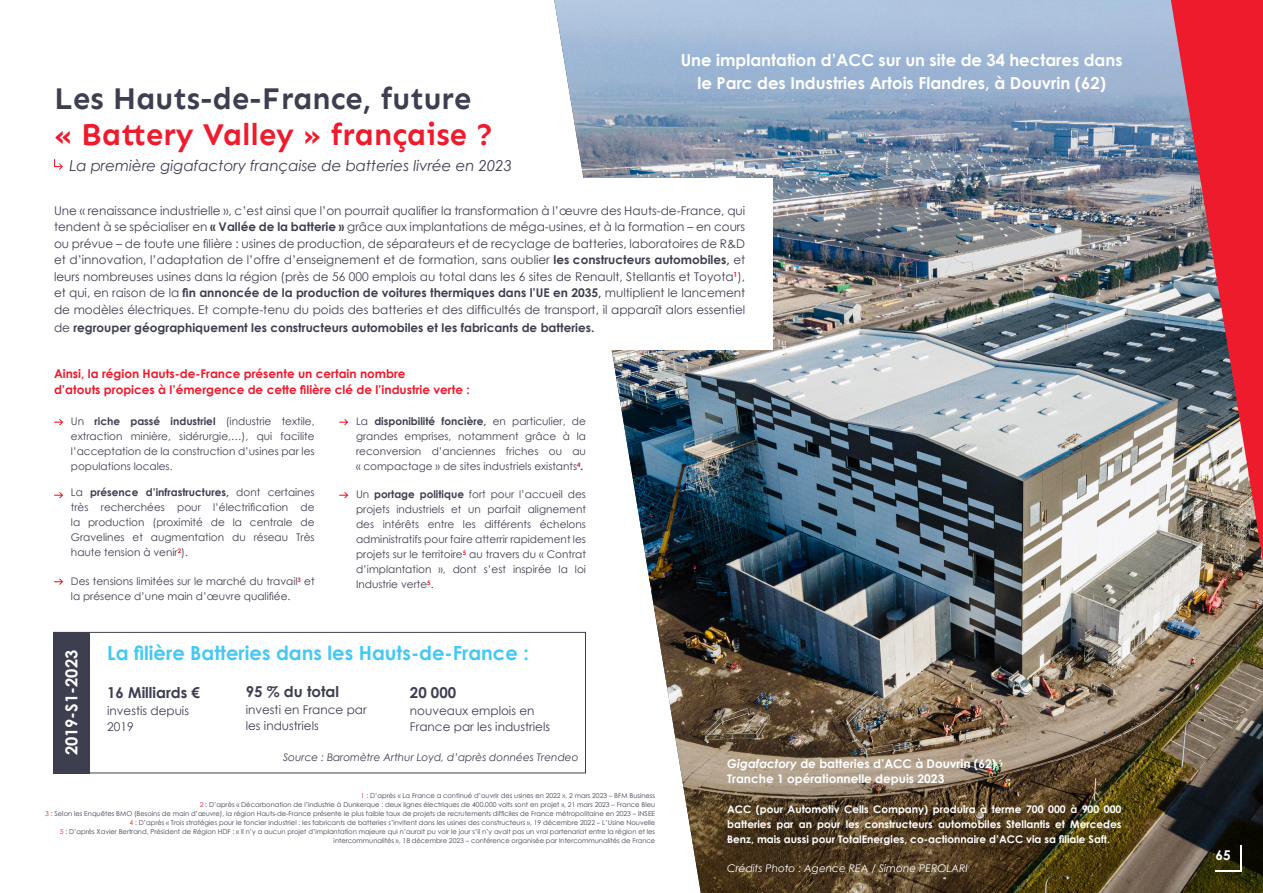
<style>
.page{position:relative;width:1263px;height:893px;background:#fff}
.page>*{position:absolute;margin:0;border:0;box-sizing:border-box;transform-origin:0 0}
.t1{font:700 30.75px "Sen";color:#3d3f51}
.t2{font:700 30.75px "Sen";color:#ee1b2d}
.t3{font:700 19.5px "Century Gothic";color:#45c8f4}
.t4{font:700 16.5px/22.5px "Century Gothic";color:#fff;text-align:center}
.t5{font:italic 15px "Century Gothic";color:#3d3f51}
.t6{font:700 15px "Century Gothic";color:#3d3f51}
.t7{font:700 13.5px "Century Gothic";color:#fff}
.t8{font:12px/16.5px "Century Gothic";color:#3d3f51}
.t9{font:700 12px "Century Gothic";color:#ee1b2d}
.t10{font:700 12px "Century Gothic";color:#3d3f51}
.t11{font:700 12px "Century Gothic";color:#fff}
.t12{font:10.5px/15px "Century Gothic";color:#3d3f51;text-align:justify}
.t13{font:700 10.5px/15px "Century Gothic";color:#fff;text-align:justify}
.t14{font:italic 10.5px "Century Gothic";color:#3d3f51}
.t15{font:italic 10.5px "Century Gothic";color:#fff}
.t16{font:6.75px/9px "Century Gothic";color:#3d3f51;text-align:right}
.s1{font-weight:700}
.s2{font-weight:400}
.s3{color:#ee1b2d}
.s4{font-style:italic}
</style>
<div class="page">
<img style="left:552px;top:0;width:615px;height:893px">
<img style="left:1167px;top:0;width:96px;height:893px">
<hr style="left:1215px;top:870px;width:27px;height:2px;background:#fff">
<hr style="left:1240px;top:845px;width:2px;height:27px;background:#fff">
<div style="left:55px;top:178px;width:717px;height:172px;background:#fff"></div>
<svg style="left:54px;top:492px;width:9px;height:6px"></svg>
<svg style="left:339px;top:419px;width:9px;height:6px"></svg>
<svg style="left:54px;top:419px;width:9px;height:6px"></svg>
<svg style="left:339px;top:492px;width:9px;height:6px"></svg>
<svg style="left:54px;top:579px;width:9px;height:6px"></svg>
<svg style="left:54px;top:159px;width:9px;height:11px"></svg>
<div style="left:53px;top:632px;width:533px;height:141px;background:#fff;border:1px solid #3d3f51"></div>
<div style="left:53px;top:632px;width:36px;height:141px;background:#3d3f51"></div>
<p class="t1" style="left:54px;top:82px;width:419px">Les Hauts-de-France, future</p>
<p class="t2" style="left:54px;top:118px;width:441px">« Battery Valley » française ?</p>
<p class="t5" style="left:69px;top:155px;width:444px">La première gigafactory française de batteries livrée en 2023</p>
<p class="t4" style="left:681px;top:48px;width:443px">Une implantation d’ACC sur un site de 34 hectares dans le Parc des Industries Artois Flandres, à Douvrin (62)</p>
<p class="t8" style="left:54px;top:202px;width:693px;text-align:justify">Une « renaissance industrielle », c’est ainsi que l’on pourrait qualifier la transformation à l’œuvre des Hauts-de-France, qui tendent à se spécialiser en <span class="s1">« Vallée de la batterie »</span> grâce aux implantations de méga-usines, et à la formation – en cours ou prévue – de toute une filière : usines de production, de séparateurs et de recyclage de batteries, laboratoires de R&amp;D et d’innovation, l’adaptation de l’offre d’enseignement et de formation, sans oublier <span class="s1">les constructeurs automobiles,</span> et leurs nombreuses usines dans la région (près de 56 000 emplois au total dans les 6 sites de Renault, Stellantis et Toyota<sup>1</sup>), et qui, en raison de la <span class="s1">fin annoncée de la production de voitures thermiques dans l’UE en 2035,</span> multiplient le lancement de modèles électriques. Et compte-tenu du poids des batteries et des difficultés de transport, il apparaît alors essentiel</p>
<p class="t10" style="left:54px;top:318px;width:542px"><span class="s2">de</span> regrouper géographiquement les constructeurs automobiles et les fabricants de batteries.</p>
<p class="t9" style="left:54px;top:364px;width:353px">Ainsi, la région Hauts-de-France présente un certain nombre</p>
<p class="t9" style="left:54px;top:381px;width:417px">d’atouts propices à l’émergence de cette filière clé de l’industrie verte :</p>
<p class="t12" style="left:71px;top:414px;width:245px">Un <span class="s1">riche passé industriel</span> (industrie textile, extraction minière, sidérurgie,…), qui facilite l’acceptation de la construction d’usines par les populations locales.</p>
<p class="t12" style="left:71px;top:485px;width:245px">La <span class="s1">présence d’infrastructures,</span> dont certaines très recherchées pour l’électrification de la production (proximité de la centrale de Gravelines et augmentation du réseau Très haute tension à venir<sup>2</sup>).</p>
<p class="t12" style="left:71px;top:574px;width:245px">Des tensions limitées sur le marché du travail<sup>3</sup> et la présence d’une main d’œuvre qualifiée.</p>
<p class="t12" style="left:356px;top:414px;width:231px">La <span class="s1">disponibilité foncière,</span> en particulier, de grandes emprises, notamment grâce à la reconversion d’anciennes friches ou au « compactage » de sites industriels existants<sup>4</sup><span class="s1">.</span></p>
<p class="t12" style="left:356px;top:487px;width:231px">Un <span class="s1">portage politique</span> fort pour l’accueil des projets industriels et un parfait alignement des intérêts entre les différents échelons administratifs pour faire atterrir rapidement les projets sur le territoire<sup>5</sup> au travers du « Contrat d’implantation », dont s’est inspirée la loi Industrie verte<sup>5</sup>.</p>
<p class="t4" style="left:59px;top:755px;width:107px;rotate:-90deg">2019-S1-2023</p>
<p class="t3" style="left:107px;top:638px;width:423px">La filière Batteries dans les Hauts-de-France :</p>
<p class="t6" style="left:107px;top:681px;width:94px">16 Milliards €</p>
<p class="t8" style="left:107px;top:702px;width:83px">investis depuis</p>
<p class="t8" style="left:107px;top:718px;width:28px">2019</p>
<p class="t6" style="left:246px;top:680px;width:95px">95 % du total</p>
<p class="t8" style="left:246px;top:701px;width:122px">investi en France par les industriels</p>
<p class="t6" style="left:410px;top:681px;width:48px">20 000</p>
<p class="t8" style="left:410px;top:702px;width:142px">nouveaux emplois en<br>France par les industriels</p>
<p class="t14" style="left:283px;top:750px;width:297px">Source : Baromètre Arthur Loyd, d’après données Trendeo</p>
<p class="t16" style="left:361px;top:791px;width:296px"><span class="s3">1</span> : D’après « La France a continué d’ouvrir des usines en 2022 », 2 mars 2023 – BFM Business</p>
<p class="t16" style="left:200px;top:800px;width:457px"><span class="s3">2</span> : D’après « Décarbonation de l’industrie à Dunkerque : deux lignes électriques de 400.000 volts sont en projet », 21 mars 2023 – France Bleu</p>
<p class="t16" style="left:45px;top:809px;width:611px"><span class="s3">3</span> : Selon les Enquêtes BMO (Besoins de main d’œuvre), la région Hauts-de-France présente le plus faible taux de projets de recrutements difficiles de France métropolitaine en 2023 – INSEE</p>
<p class="t16" style="left:129px;top:818px;width:527px"><span class="s3">4</span> : D’après « Trois stratégies pour le foncier industriel : les fabricants de batteries s’invitent dans les usines des constructeurs », 19 décembre 2022 – L’Usine Nouvelle</p>
<p class="t16" style="left:60px;top:827px;width:597px"><span class="s3">5</span> : D’après Xavier Bertrand, Président de Région HDF : « Il n’y a aucun projet d’implantation majeure qui n’aurait pu voir le jour s’il n’y avait pas un vrai partenariat entre la région et les intercommunalités », 18 décembre 2023 – conférence organisée par Intercommunalités de France</p>
<p class="t11" style="left:727px;top:754px;width:271px"><span class="s4">Gigafactory</span> de batteries d’ACC à Douvrin (62)</p>
<p class="t11" style="left:727px;top:769px;width:219px">Tranche 1 opérationnelle depuis 2023</p>
<p class="t13" style="left:727px;top:801px;width:396px">ACC (pour Automotiv Cells Company) produira à terme 700 000 à 900 000 batteries par an pour les constructeurs automobiles Stellantis et Mercedes Benz, mais aussi pour TotalEnergies, co-actionnaire d’ACC via sa filiale Saft.</p>
<p class="t15" style="left:727px;top:861px;width:242px">Crédits Photo : Agence REA / Simone PEROLARI</p>
<p class="t7" style="left:1215px;top:845px;width:17px">65</p>
</div>
